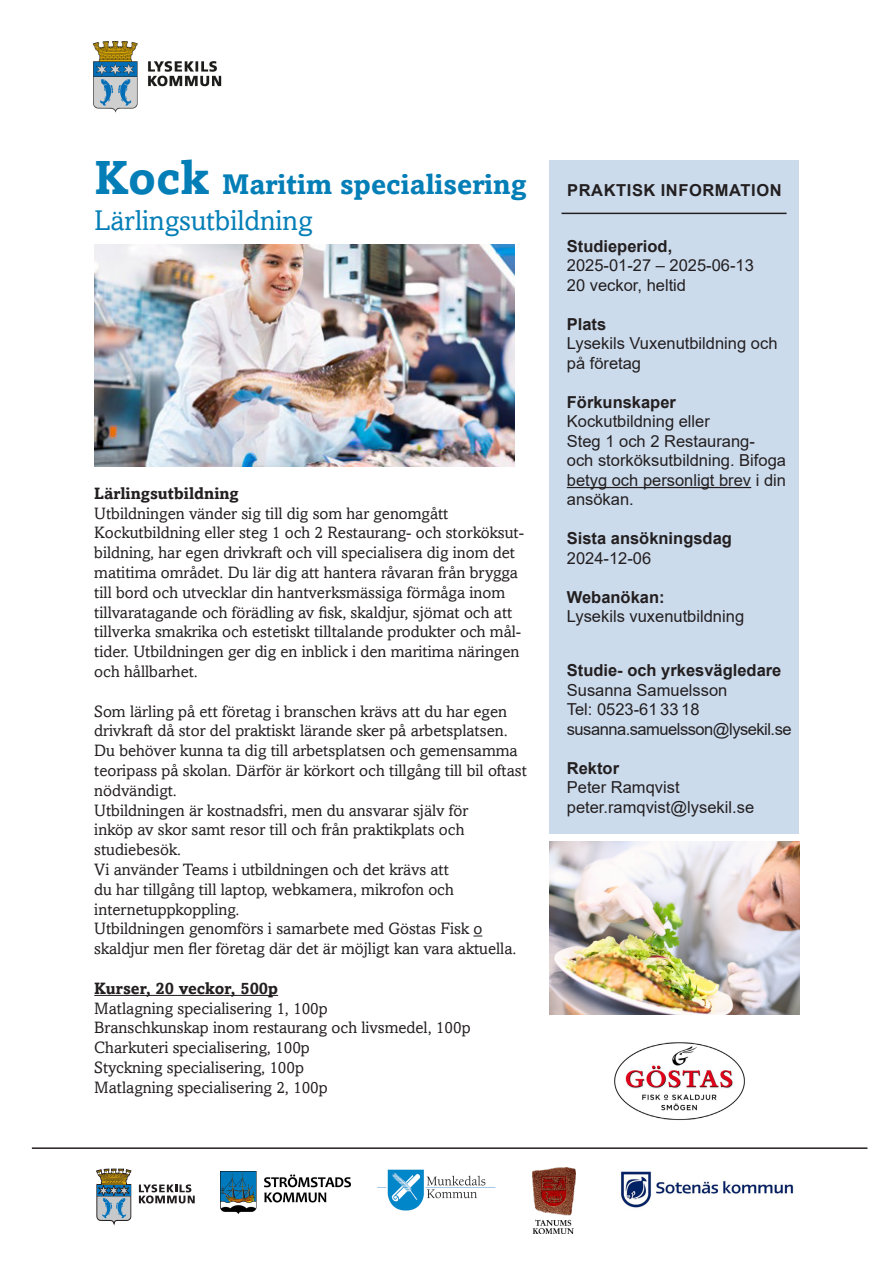
<style>
.page{position:relative;width:893px;height:1263px;background:#fff}
.page>*{position:absolute;margin:0;border:0;box-sizing:border-box;transform-origin:0 0}
.t1{font:700 28.5px "Amasis";color:#047eb6}
.t2{font:28.5px "Amasis";color:#047eb6}
.Brödtext_-_utan_indr{font:16.5px/19.8px "Amasis";color:#231f20}
.Informationsruta{font:16.5px/19.5px "Arial";color:#231f20}
.Informationsruta-2{font:700 16.5px/19.5px "Arial";color:#231f20}
.Informationsruta-3{font:16.5px/19.5px "Arial";letter-spacing:-.03em;color:#231f20}
.Brödtext_-_utan_indr-2{font:700 16.5px "Amasis";color:#231f20}
.Informationsruta-4{font:700 16.5px "Arial";letter-spacing:.035em;color:#231f20}
.s1{font-size:48px}
.s2{font-weight:400}
</style>
<div class="page">
<div style="left:549px;top:160px;width:250px;height:673px;background:#ccdbec"></div>
<hr style="left:32px;top:1147px;width:835px;height:2px;background:#231f20">
<hr style="left:567px;top:487px;width:184px;height:1px;background:#231f20">
<hr style="left:94px;top:995px;width:184px;height:1px;background:#231f20">
<hr style="left:561px;top:213px;width:225px;height:1px;background:#231f20">
<img style="left:377px;top:1169px;width:119px;height:42px">
<svg style="left:139px;top:1184px;width:56px;height:19px"></svg>
<svg style="left:97px;top:1169px;width:34px;height:54px;background:#839493"></svg>
<img style="left:221px;top:1171px;width:129px;height:43px">
<img style="left:532px;top:1167px;width:43px;height:66px">
<img style="left:621px;top:1171px;width:173px;height:37px">
<img style="left:92px;top:41px;width:130px;height:72px">
<img style="left:549px;top:841px;width:251px;height:173px">
<img style="left:94px;top:245px;width:420px;height:222px">
<img style="left:614px;top:1042px;width:131px;height:78px">
<p class="t1" style="left:94px;top:167px;width:434px"><span class="s1">Kock</span> Maritim specialisering</p>
<p class="t2" style="left:94px;top:204px;width:220px">Lärlingsutbildning</p>
<p class="Brödtext_-_utan_indr-2" style="left:94px;top:483px;width:146px">Lärlingsutbildning</p>
<p class="Brödtext_-_utan_indr" style="left:94px;top:503px;width:431px">Utbildningen vänder sig till dig som har genomgått Kockutbildning eller steg 1 och 2 Restaurang- och storköksut&shy;bildning, har egen drivkraft och vill specialisera dig inom det matitima området. Du lär dig att hantera råvaran från brygga till bord och utvecklar din hantverksmässiga förmåga inom tillvaratagande och förädling av fisk, skaldjur, sjömat och att tillverka smakrika och estetiskt tilltalande produkter och mål&shy;tider. Utbildningen ger dig en inblick i den maritima näringen och hållbarhet.</p>
<p class="Brödtext_-_utan_indr" style="left:94px;top:701px;width:434px">Som lärling på ett företag i branschen krävs att du har egen drivkraft då stor del praktiskt lärande sker på arbetsplatsen.<br>Du behöver kunna ta dig till arbetsplatsen och gemensamma teoripass på skolan. Därför är körkort och tillgång till bil oftast nödvändigt.</p>
<p class="Brödtext_-_utan_indr" style="left:94px;top:800px;width:376px">Utbildningen är kostnadsfri, men du ansvarar själv för inköp av skor samt resor till och från praktikplats och studiebesök.</p>
<p class="Brödtext_-_utan_indr" style="left:94px;top:859px;width:361px">Vi använder Teams i utbildningen och det krävs att du har tillgång till laptop, webkamera, mikrofon och internetuppkoppling.</p>
<p class="Brödtext_-_utan_indr" style="left:94px;top:919px;width:424px">Utbildningen genomförs i samarbete med Göstas Fisk o skaldjur men fler företag där det är möjligt kan vara aktuella.</p>
<p class="Brödtext_-_utan_indr-2" style="left:94px;top:978px;width:185px">Kurser, 20 veckor, 500p</p>
<p class="Brödtext_-_utan_indr" style="left:94px;top:998px;width:235px">Matlagning specialisering 1, 100p</p>
<p class="Brödtext_-_utan_indr" style="left:94px;top:1018px;width:378px">Branschkunskap inom restaurang och livsmedel, 100p</p>
<p class="Brödtext_-_utan_indr" style="left:94px;top:1038px;width:217px">Charkuteri specialisering, 100p</p>
<p class="Brödtext_-_utan_indr" style="left:94px;top:1057px;width:211px">Styckning specialisering, 100p</p>
<p class="Brödtext_-_utan_indr" style="left:94px;top:1077px;width:235px">Matlagning specialisering 2, 100p</p>
<p class="Informationsruta-4" style="left:567px;top:179px;width:216px">PRAKTISK INFORMATION</p>
<p class="Informationsruta-2" style="left:567px;top:236px;width:107px">Studieperiod,</p>
<p class="Informationsruta" style="left:567px;top:256px;width:189px">2025-01-27 – 2025-06-13</p>
<p class="Informationsruta" style="left:567px;top:275px;width:121px">20 veckor, heltid</p>
<p class="Informationsruta-2" style="left:567px;top:314px;width:41px">Plats</p>
<p class="Informationsruta" style="left:567px;top:334px;width:212px">Lysekils Vuxenutbildning och på företag</p>
<p class="Informationsruta-2" style="left:567px;top:392px;width:111px">Förkunskaper</p>
<p class="Informationsruta" style="left:567px;top:412px;width:145px">Kockutbildning eller</p>
<p class="Informationsruta" style="left:567px;top:431px;width:221px">Steg 1 och 2 Restaurang-<br>och storköksutbildning. Bifoga betyg och personligt brev i din ansökan.</p>
<p class="Informationsruta-2" style="left:567px;top:529px;width:167px">Sista ansökningsdag<br><span class="s2">2024-12-06</span></p>
<p class="Informationsruta-2" style="left:567px;top:587px;width:99px">Webanökan:</p>
<p class="Informationsruta" style="left:567px;top:607px;width:179px">Lysekils vuxenutbildning</p>
<p class="Informationsruta-2" style="left:567px;top:661px;width:216px">Studie- och yrkesvägledare</p>
<p class="Informationsruta" style="left:567px;top:680px;width:162px">Susanna Samuelsson</p>
<p class="Informationsruta-3" style="left:567px;top:700px;width:226px">Tel: 0523-61 33 18 susanna.samuelsson@lysekil.se</p>
<p class="Informationsruta-2" style="left:567px;top:758px;width:54px">Rektor</p>
<p class="Informationsruta" style="left:567px;top:778px;width:114px">Peter Ramqvist</p>
<p class="Informationsruta" style="left:567px;top:797px;width:189px">peter.ramqvist@lysekil.se</p>
</div>
